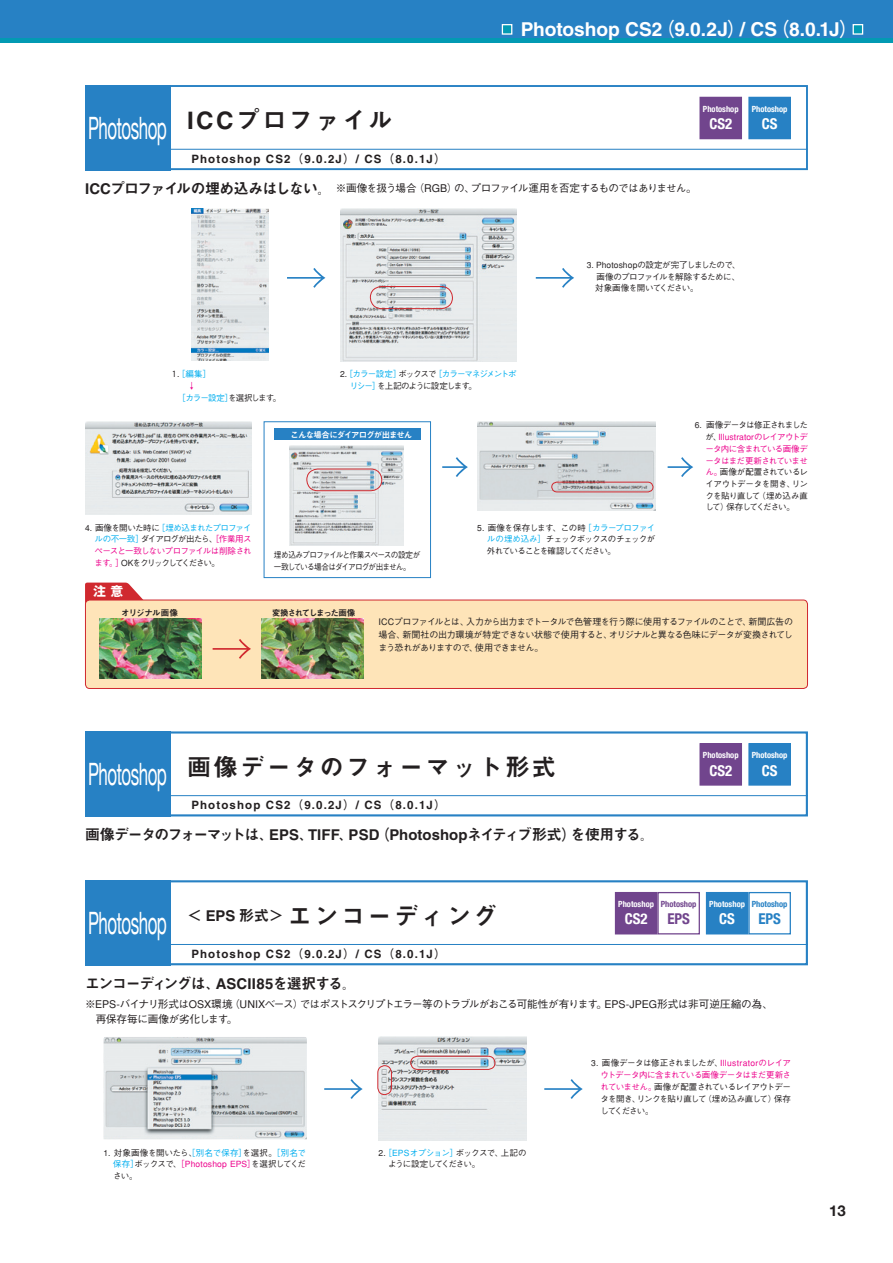
<style>
.page{position:relative;width:893px;height:1263px;background:#fff}
.page>*{position:absolute;margin:0;border:0;box-sizing:border-box;transform-origin:0 0}
.t1{font:30.9px "Helvetica Neue";letter-spacing:-.03em;color:#fff;scale:.55 1}
.t2{font:24.15px "Midashi Go MB31";letter-spacing:.1em;color:#231f20}
.t3{font:19.2px "Midashi Go MB31";letter-spacing:-.005em;color:#fff}
.t4{font:14.85px "Midashi Go MB31";letter-spacing:-.04em;color:#231f20}
.t5{font:14.85px "Midashi Go MB31";letter-spacing:-.06em;color:#231f20}
.t6{font:700 condensed 14.85px "Helvetica Neue";color:#fff}
.t7{font:700 condensed 14.85px "Helvetica Neue";color:#2781c4}
.t8{font:700 condensed 14.85px "Helvetica Neue";color:#71458d}
.t9{font:700 14.85px "Helvetica Neue";color:#231f20}
.t10{font:700 12.75px "Gothic MB101";color:#fff}
.t11{font:11.55px "Midashi Go MB31";letter-spacing:.1em;color:#231f20}
.t12{font:500 10.65px/14.9px "Gothic BBB";letter-spacing:-.05em;color:#231f20}
.t13{font:500 10.65px "Gothic BBB";letter-spacing:-.08em;color:#231f20}
.t14{font:500 9px/13.4px "Gothic BBB";letter-spacing:-.085em;color:#231f20;text-align:justify}
.t15{font:500 8.55px/11.7px "Gothic BBB";letter-spacing:-.08em;color:#231f20;text-align:justify}
.t16{font:500 8.55px/11.7px "Gothic BBB";letter-spacing:-.11em;color:#00aeef}
.t17{font:700 condensed 8.55px "Helvetica Neue";color:#fff}
.t18{font:500 8.55px/11.7px "Gothic BBB";letter-spacing:-.115em;color:#231f20;scale:.9 1}
.t19{font:500 8.55px "Gothic BBB";letter-spacing:-.005em;color:#231f20}
.t20{font:8.55px "Midashi Go MB31";letter-spacing:-.12em;color:#fff}
.t21{font:500 8.55px "Gothic BBB";letter-spacing:-.06em;color:#231f20}
.t22{font:8.55px "Midashi Go MB31";letter-spacing:-.15em;color:#231f20}
.t23{font:700 condensed 8.55px "Helvetica Neue";color:#2781c4}
.t24{font:700 condensed 8.55px "Helvetica Neue";color:#71458d}
.t25{font:8.55px "Midashi Go MB31";letter-spacing:-.07em;color:#231f20}
.t26{font:500 8.55px "Gothic BBB";color:#ed028c}
.s1{font-family:"Midashi Go MB31";font-weight:400;font-size:14.85px}
.s2{color:#231f20}
.s3{color:#ed028c}
.s4{color:#00aeef}
.s5{font-family:"Helvetica Neue";font-size:30.9px;color:#fff}
</style>
<div class="page">
<img style="left:104px;top:1037px;width:203px;height:102px">
<svg style="left:85px;top:583px;width:64px;height:19px"></svg>
<div style="left:85px;top:600px;width:722px;height:88px;background:#fee4b8;border-radius:4px"></div>
<div style="left:85px;top:600px;width:723px;height:89px;border:1px solid #d0292f;border-radius:4px"></div>
<div style="left:85px;top:85px;width:723px;height:85px;border:2px solid #2781c4"></div>
<div style="left:85px;top:85px;width:85px;height:85px;background:#2781c4"></div>
<hr style="left:170px;top:149px;width:638px;height:1px;background:#2781c4">
<svg style="left:213px;top:639px;width:38px;height:20px"></svg>
<div style="left:85px;top:731px;width:723px;height:85px;border:2px solid #2781c4"></div>
<div style="left:85px;top:731px;width:85px;height:85px;background:#2781c4"></div>
<hr style="left:170px;top:795px;width:638px;height:1px;background:#2781c4">
<div style="left:85px;top:880px;width:723px;height:85px;border:2px solid #2781c4"></div>
<div style="left:85px;top:880px;width:85px;height:85px;background:#2781c4"></div>
<hr style="left:170px;top:944px;width:638px;height:1px;background:#2781c4">
<svg style="left:324px;top:1079px;width:39px;height:20px"></svg>
<svg style="left:544px;top:1079px;width:39px;height:20px"></svg>
<img style="left:191px;top:208px;width:77px;height:152px">
<img style="left:85px;top:421px;width:167px;height:93px">
<img style="left:289px;top:445px;width:115px;height:100px">
<div style="left:306px;top:469px;width:76px;height:22px;border:1px solid #d0292f;border-radius:11px"></div>
<img style="left:100px;top:619px;width:102px;height:59px">
<img style="left:261px;top:619px;width:103px;height:59px">
<div style="left:264px;top:421px;width:167px;height:157px;border:1px solid #2781c4"></div>
<div style="left:274px;top:428px;width:147px;height:12px;background:#2781c4"></div>
<div style="left:0;top:0;width:893px;height:38px;background:#2781c4"></div>
<div style="left:0;top:38px;width:893px;height:5px;background:#029ab3"></div>
<div style="left:502px;top:25px;width:10px;height:9px;background:#029ab3"></div>
<div style="left:502px;top:24px;width:10px;height:11px;border:1px solid #fff"></div>
<div style="left:853px;top:25px;width:10px;height:9px;background:#029ab3"></div>
<div style="left:853px;top:24px;width:10px;height:11px;border:1px solid #fff"></div>
<svg style="left:442px;top:457px;width:26px;height:20px"></svg>
<svg style="left:668px;top:457px;width:25px;height:20px"></svg>
<img style="left:477px;top:421px;width:178px;height:89px">
<div style="left:551px;top:482px;width:102px;height:10px;border:1px solid #d0292f;border-radius:5px"></div>
<img style="left:340px;top:208px;width:177px;height:154px">
<div style="left:370px;top:286px;width:83px;height:23px;border:1px solid #d0292f;border-radius:11px"></div>
<img style="left:378px;top:1036px;width:149px;height:104px">
<div style="left:377px;top:1065px;width:15px;height:30px;border:1px solid #d0292f;border-radius:7px"></div>
<div style="left:410px;top:1056px;width:85px;height:14px;border:1px solid #d0292f;border-radius:7px"></div>
<div style="left:749px;top:97px;width:41px;height:42px;background:#2781c4"></div>
<div style="left:748px;top:97px;width:43px;height:42px;border:1px solid #2781c4"></div>
<div style="left:700px;top:97px;width:41px;height:42px;background:#71458d"></div>
<div style="left:699px;top:97px;width:43px;height:42px;border:1px solid #71458d"></div>
<div style="left:749px;top:744px;width:41px;height:41px;background:#2781c4"></div>
<div style="left:748px;top:743px;width:43px;height:43px;border:1px solid #2781c4"></div>
<div style="left:700px;top:744px;width:41px;height:41px;background:#71458d"></div>
<div style="left:699px;top:743px;width:43px;height:43px;border:1px solid #71458d"></div>
<div style="left:706px;top:892px;width:42px;height:42px;background:#2781c4"></div>
<div style="left:748px;top:892px;width:43px;height:42px;border:1px solid #2781c4"></div>
<div style="left:657px;top:892px;width:43px;height:42px;border:1px solid #71458d"></div>
<div style="left:615px;top:892px;width:42px;height:42px;background:#71458d"></div>
<svg style="left:536px;top:268px;width:38px;height:20px"></svg>
<svg style="left:287px;top:268px;width:38px;height:20px"></svg>
<h1 class="t1" style="left:88px;top:109px;width:145px">Photoshop</h1>
<h2 class="t2" style="left:187px;top:106px;width:207px">ICCプロファイル</h2>
<h3 class="t11" style="left:191px;top:152px;width:256px">Photoshop CS2（9.0.2J）/ CS（8.0.1J）</h3>
<h3 class="t3" style="left:521px;top:18px;width:339px">Photoshop CS2（9.0.2J）/ CS（8.0.1J）</h3>
<p class="t17" style="left:703px;top:104px;width:37px">Photoshop</p>
<h3 class="t6" style="left:709px;top:115px;width:24px">CS2</h3>
<p class="t17" style="left:752px;top:104px;width:37px">Photoshop</p>
<h3 class="t6" style="left:762px;top:115px;width:17px">CS</h3>
<p class="t13" style="left:85px;top:182px;width:613px"><span class="s1">ICCプロファイルの埋め込みはしない。</span> ※画像を扱う場合（RGB）の、プロファイル運用を否定するものではありません。</p>
<p class="t16" style="left:170px;top:369px;width:42px"><span class="s2">１.</span>［編集］</p>
<p class="t26" style="left:188px;top:381px;width:10px">↓</p>
<p class="t16" style="left:178px;top:392px;width:105px">［カラー設定］<span class="s2">を選択します。</span></p>
<p class="t16" style="left:350px;top:369px;width:168px;text-indent:-10px"><span class="s2">2.</span>［カラー設定］<span class="s2">ボックスで</span>［カラーマネジメントポリシー］<span class="s2">を上記のように設定します。</span></p>
<p class="t20" style="left:291px;top:429px;width:123px">こんな場合にダイアログが出ません</p>
<p class="t19" style="left:587px;top:260px;width:155px">3. Photoshopの設定が完了しましたので、</p>
<p class="t15" style="left:596px;top:271px;width:145px">画像のプロファイルを解除するために、</p>
<p class="t21" style="left:587px;top:283px;width:113px">　対象画像を開いてください。</p>
<p class="t15" style="left:705px;top:420px;width:104px;text-indent:-11px">6. 画像データは修正されましたが、<span class="s3">Illustratorのレイアウトデータ内に含まれている画像データはまだ更新されていません。</span>画像が配置されているレイアウトデータを開き、リンクを貼り直して（埋め込み直して）保存してください。</p>
<p class="t15" style="left:95px;top:522px;width:158px;text-indent:-10px">4. 画像を開いた時に<span class="s4">［埋め込まれたプロファイルの不一致］</span>ダイアログが出たら、<span class="s3">［作業用スペースと一致しないプロファイルは削除されます。］</span>OKをクリックしてください。</p>
<h3 class="t10" style="left:94px;top:582px;width:31px">注 意</h3>
<p class="t18" style="left:274px;top:549px;width:164px">埋め込みプロファイルと作業スペースの設定が一致している場合はダイアログが出ません。</p>
<p class="t15" style="left:487px;top:522px;width:170px;text-indent:-10px">5. 画像を保存します、この時<span class="s4">［カラープロファイルの埋め込み］</span>チェックボックスのチェックが外れていることを確認してください。</p>
<p class="t25" style="left:121px;top:607px;width:58px">オリジナル画像</p>
<p class="t22" style="left:272px;top:607px;width:85px">変換されてしまった画像</p>
<p class="t14" style="left:378px;top:615px;width:416px">ICCプロファイルとは、入力から出力までトータルで色管理を行う際に使用するファイルのことで、新聞広告の場合、新聞社の出力環境が特定できない状態で使用すると、オリジナルと異なる色味にデータが変換されてしまう恐れがありますので、使用できません。</p>
<h2 class="t2" style="left:88px;top:753px;width:469px"><span class="s5">Photoshop</span> 画像データのフォーマット形式</h2>
<h3 class="t4" style="left:85px;top:826px;width:571px">画像データのフォーマットは、EPS、TIFF、PSD（Photoshopネイティブ形式）を使用する。</h3>
<h3 class="t11" style="left:191px;top:798px;width:256px">Photoshop CS2（9.0.2J）/ CS（8.0.1J）</h3>
<p class="t17" style="left:703px;top:750px;width:37px">Photoshop</p>
<h3 class="t6" style="left:709px;top:761px;width:24px">CS2</h3>
<p class="t17" style="left:752px;top:750px;width:37px">Photoshop</p>
<h3 class="t6" style="left:762px;top:761px;width:17px">CS</h3>
<p class="t17" style="left:618px;top:899px;width:37px">Photoshop</p>
<h3 class="t6" style="left:625px;top:910px;width:24px">CS2</h3>
<p class="t24" style="left:661px;top:899px;width:37px">Photoshop</p>
<h3 class="t8" style="left:667px;top:910px;width:24px">EPS</h3>
<p class="t17" style="left:709px;top:899px;width:37px">Photoshop</p>
<h3 class="t6" style="left:719px;top:910px;width:17px">CS</h3>
<p class="t23" style="left:752px;top:899px;width:37px">Photoshop</p>
<h3 class="t7" style="left:758px;top:910px;width:24px">EPS</h3>
<h1 class="t1" style="left:88px;top:904px;width:746px">Photoshop <sup>＜</sup> <sup>EPS</sup> <sup>形式＞</sup> <sup>エンコーディング</sup></h1>
<h3 class="t5" style="left:85px;top:975px;width:273px">エンコーディングは、ASCII85を選択する。</h3>
<p class="t12" style="left:85px;top:996px;width:689px">※EPS-バイナリ形式はOSX環境（UNIXベース）ではポストスクリプトエラー等のトラブルがおこる可能性が有ります。EPS-JPEG形式は非可逆圧縮の為、　再保存毎に画像が劣化します。</p>
<h3 class="t11" style="left:191px;top:947px;width:256px">Photoshop CS2（9.0.2J）/ CS（8.0.1J）</h3>
<p class="t15" style="left:113px;top:1147px;width:194px;text-indent:-10px">1. 対象画像を開いたら、<span class="s4">［別名で保存］</span>を選択。<span class="s4">［別名で保存］</span>ボックスで、<span class="s3">［Photoshop EPS］</span>を選択してください。</p>
<p class="t15" style="left:388px;top:1147px;width:140px;text-indent:-10px">2.<span class="s4">［EPSオプション］</span>ボックスで、上記のように設定してください。</p>
<p class="t15" style="left:601px;top:1057px;width:192px;text-indent:-10px">3. 画像データは修正されましたが、<span class="s3">Illustratorのレイアウトデータ内に含まれている画像データはまだ更新されていません。</span>画像が配置されているレイアウトデータを開き、リンクを貼り直して（埋め込み直して）保存してください。</p>
<h3 class="t9" style="left:829px;top:1202px;width:18px">13</h3>
</div>
